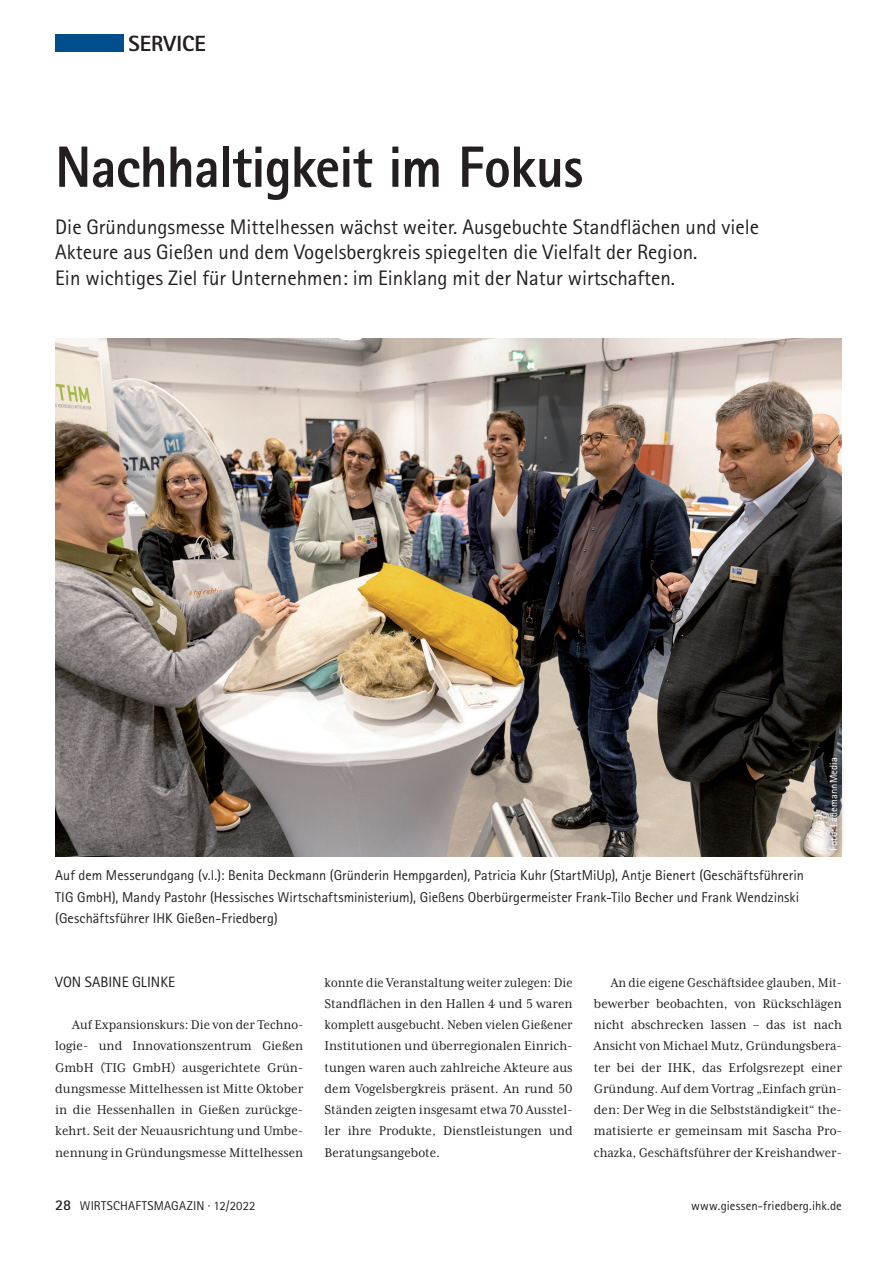
<style>
.page{position:relative;width:893px;height:1263px;background:#fff}
.page>*{position:absolute;margin:0;border:0;box-sizing:border-box;transform-origin:0 0}
.t1{font:800 58.35px "Agfa Rotis Sans Serif";letter-spacing:-.015em;color:#231f20;scale:.93 1}
.t2{font:800 22.05px "Agfa Rotis Sans Serif";color:#231f20}
.t3{font:21px/25.5px "Agfa Rotis Sans Serif";color:#231f20}
.t4{font:15px "Agfa Rotis Sans Serif";color:#231f20}
.t5{font:14.7px/21.3px "Mrs Eaves XL Serif Nar OT";color:#231f20;text-align:justify;scale:.95 1}
.t6{font:14.7px/21.3px "Mrs Eaves XL Serif Nar OT";color:#231f20;text-align:justify;scale:.96 1}
.t7{font:14.7px/21.3px "Mrs Eaves XL Serif Nar OT";color:#231f20;text-align:justify}
.t8{font:14.25px/21.3px "Agfa Rotis Sans Serif";color:#231f20}
.t9{font:12.75px "Agfa Rotis Sans Serif";letter-spacing:.015em;color:#231f20}
.t10{font:10.5px "Agfa Rotis Sans Serif";letter-spacing:.015em;color:#fff}
.s1{font-weight:700;font-size:15px}
</style>
<div class="page">
<div style="left:55px;top:34px;width:68px;height:17px;background:#004f8c"></div>
<img style="left:55px;top:339px;width:787px;height:518px">
<div style="left:820px;top:748px;width:27px;height:112px;background:#231f20;opacity:.39"></div>
<h2 class="t2" style="left:129px;top:29px;width:79px">SERVICE</h2>
<h1 class="t1" style="left:55px;top:130px;width:569px">Nachhaltigkeit im Fokus</h1>
<p class="t3" style="left:55px;top:214px;width:705px">Die Gründungsmesse Mittelhessen wächst weiter. Ausgebuchte Standflächen und viele<br>Akteure aus Gießen und dem Vogelsbergkreis spiegelten die Vielfalt der Region.<br>Ein wichtiges Ziel für Unternehmen: im Einklang mit der Natur wirtschaften.</p>
<p class="t8" style="left:55px;top:865px;width:750px">Auf dem Messerundgang (v.l.): Benita Deckmann (Gründerin Hempgarden), Patricia Kuhr (StartMiUp), Antje Bienert (Geschäftsführerin<br>TIG GmbH), Mandy Pastohr (Hessisches Wirtschaftsministerium), Gießens Oberbürgermeister Frank-Tilo Becher und Frank Wendzinski (Geschäftsführer IHK Gießen-Friedberg)</p>
<p class="t10" style="left:827px;top:850px;width:95px;rotate:-90deg">Foto: LademannMedia</p>
<p class="t4" style="left:55px;top:973px;width:121px">VON SABINE GLINKE</p>
<p class="t7" style="left:55px;top:1014px;width:250px;text-indent:17px">Auf Expansionskurs: Die von der Techno&shy;logie- und Innovationszentrum Gießen GmbH (TIG GmbH) ausgerichtete Grün&shy;dungsmesse Mittelhessen ist Mitte Oktober in die Hessenhallen in Gießen zurückge&shy;kehrt. Seit der Neuausrichtung und Umbe&shy;nennung in Gründungsmesse Mittelhessen</p>
<p class="t6" style="left:325px;top:971px;width:260px">konnte die Veranstaltung weiter zulegen: Die Standflächen in den Hallen 4 und 5 waren komplett ausgebucht. Neben vielen Gießener Institutionen und überregionalen Einrich&shy;tungen waren auch zahlreiche Akteure aus dem Vogelsbergkreis präsent. An rund 50<br>Ständen zeigten insgesamt etwa 70 Ausstel&shy;ler ihre Produkte, Dienstleistungen und Beratungsangebote.</p>
<p class="t5" style="left:594px;top:971px;width:263px;text-indent:17px">An die eigene Geschäftsidee glauben, Mit&shy;bewerber beobachten, von Rückschlägen nicht abschrecken lassen – das ist nach Ansicht von Michael Mutz, Gründungsbera&shy;ter bei der IHK, das Erfolgsrezept einer Gründung. Auf dem Vortrag „Einfach grün&shy;den: Der Weg in die Selbstständigkeit“ the&shy;matisierte er gemeinsam mit Sascha Pro&shy;chazka, Geschäftsführer der Kreishandwer-</p>
<p class="t9" style="left:55px;top:1198px;width:202px"><span class="s1">28</span> WIRTSCHAFTSMAGAZIN · 12/2022</p>
<p class="t9" style="left:691px;top:1198px;width:152px">www.giessen-friedberg.ihk.de</p>
</div>
